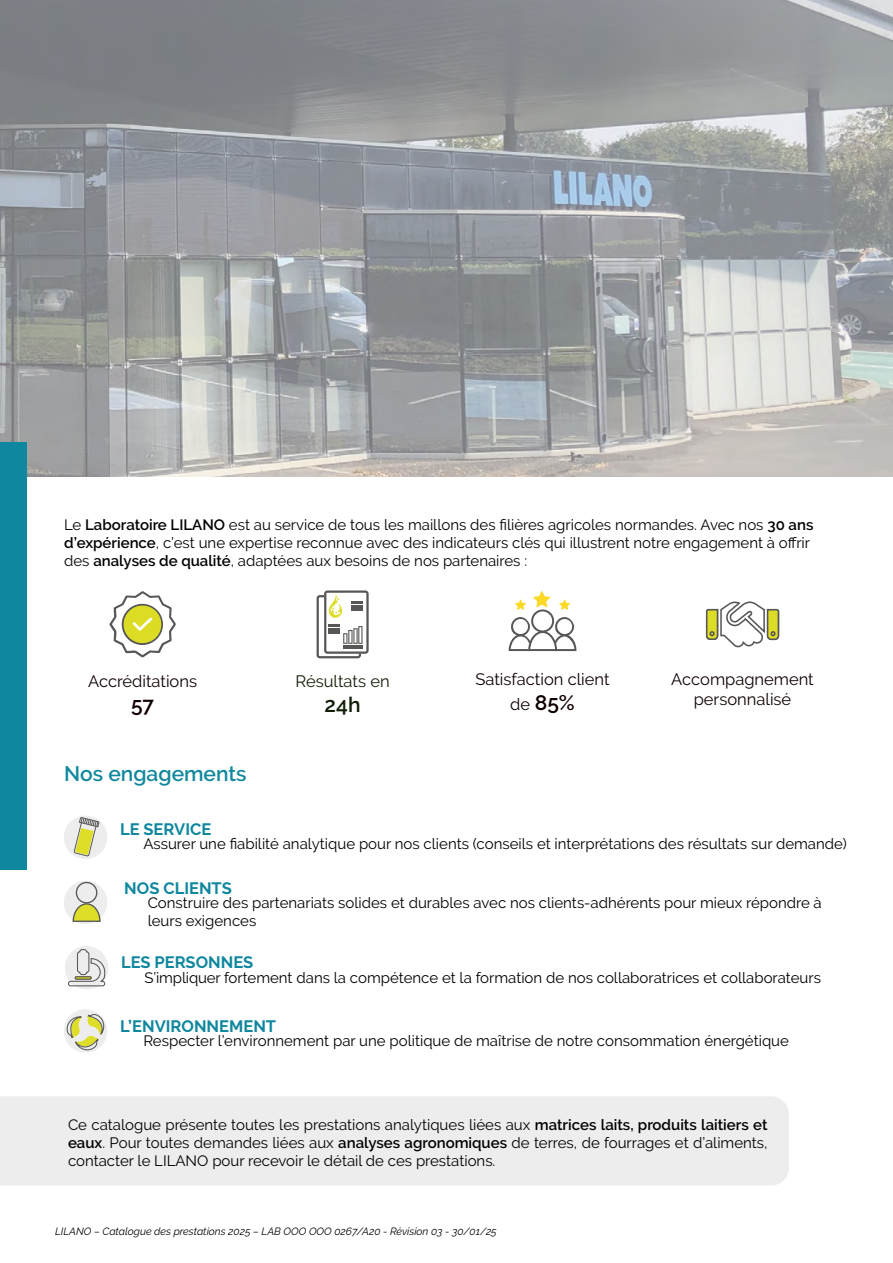
<style>
.page{position:relative;width:893px;height:1263px;background:#fff}
.page>*{position:absolute;margin:0;border:0;box-sizing:border-box;transform-origin:0 0}
.t1{font:600 21px "Raleway";color:#10889d}
.t2{font:600 21px "Raleway";color:#100000}
.t3{font:600 21px "Raleway";color:#101d06}
.t4{font:16.5px/19.8px "Raleway";color:#100000;text-align:center}
.t5{font:700 16.5px "Raleway";color:#0f879e}
.t6{font:16.5px "Raleway";color:#101d06}
.t7{font:15px/18px "Raleway";color:#000}
.t8{font:italic 10.5px "Raleway";color:#000}
.s1{font-weight:600}
.s2{font-weight:400;font-size:16.5px}
</style>
<div class="page">
<svg style="left:0;top:0;width:893px;height:476px;background:#9ea1a3"></svg>
<div style="left:0;top:442px;width:27px;height:428px;background:#0f879e"></div>
<div style="left:65px;top:946px;width:43px;height:43px;background:#eeeded;border-radius:50%"></div>
<svg style="left:68px;top:949px;width:38px;height:38px"></svg>
<div style="left:75px;top:976px;width:17px;height:3px;background:#dddc26;border:1px solid #575756"></div>
<div style="left:64px;top:1009px;width:43px;height:43px;background:#eeeded;border-radius:50%"></div>
<svg style="left:66px;top:1014px;width:40px;height:38px"></svg>
<div style="left:64px;top:881px;width:43px;height:43px;background:#eeeded;border-radius:50%"></div>
<div style="left:76px;top:882px;width:21px;height:21px;border:1px solid #575756;border-radius:50%"></div>
<svg style="left:72px;top:902px;width:29px;height:20px"></svg>
<div style="left:64px;top:815px;width:43px;height:44px;background:#eeeded;border-radius:50%"></div>
<svg style="left:73px;top:816px;width:27px;height:41px"></svg>
<div style="left:0;top:1096px;width:789px;height:89px;background:#eeeded"></div>
<svg style="left:109px;top:591px;width:67px;height:66px"></svg>
<svg style="left:317px;top:590px;width:52px;height:68px"></svg>
<svg style="left:509px;top:590px;width:67px;height:61px"></svg>
<svg style="left:705px;top:601px;width:75px;height:47px"></svg>
<p class="t7" style="left:64px;top:515px;width:751px">Le <span class="s1">Laboratoire LILANO</span> est au service de tous les maillons des filières agricoles normandes. Avec nos <span class="s1">30 ans d’expérience</span>, c’est une expertise reconnue avec des indicateurs clés qui illustrent notre engagement à offrir des <span class="s1">analyses de qualité</span>, adaptées aux besoins de nos partenaires :</p>
<p class="t4" style="left:88px;top:671px;width:110px">Accréditations</p>
<h1 class="t2" style="left:131px;top:692px;width:24px">57</h1>
<h1 class="t1" style="left:64px;top:762px;width:184px">Nos engagements</h1>
<p class="t5" style="left:120px;top:820px;width:93px">LE SERVICE</p>
<p class="t6" style="left:296px;top:671px;width:96px">Résultats en</p>
<h1 class="t3" style="left:325px;top:692px;width:37px">24h</h1>
<p class="t4" style="left:475px;top:669px;width:136px">Satisfaction client</p>
<h1 class="t2" style="left:510px;top:691px;width:66px"><span class="s2">de</span> 85%</h1>
<p class="t4" style="left:671px;top:669px;width:144px">Accompagnement personnalisé</p>
<p class="t7" style="left:143px;top:835px;width:705px">Assurer une fiabilité analytique pour nos clients (conseils et interprétations des résultats sur demande)</p>
<p class="t5" style="left:124px;top:879px;width:109px">NOS CLIENTS</p>
<p class="t7" style="left:148px;top:894px;width:676px">Construire des partenariats solides et durables avec nos clients-adhérents pour mieux répondre à leurs exigences</p>
<p class="t5" style="left:121px;top:953px;width:134px">LES PERSONNES</p>
<p class="t7" style="left:144px;top:968px;width:678px">S’impliquer fortement dans la compétence et la formation de nos collaboratrices et collaborateurs</p>
<p class="t5" style="left:120px;top:1016px;width:158px">L’ENVIRONNEMENT</p>
<p class="t7" style="left:143px;top:1031px;width:647px">Respecter l’environnement par une politique de maîtrise de notre consommation énergétique</p>
<p class="t7" style="left:68px;top:1116px;width:701px;text-align:justify">Ce catalogue présente toutes les prestations analytiques liées aux <span class="s1">matrices laits, produits laitiers et eaux</span>. Pour toutes demandes liées aux <span class="s1">analyses agronomiques</span> de terres, de fourrages et d’aliments, contacter le LILANO pour recevoir le détail de ces prestations.</p>
<p class="t8" style="left:55px;top:1225px;width:443px">LILANO – Catalogue des prestations 2025 – LAB OOO OOO 0267/A20 - Révision 03 - 30/01/25</p>
</div>
